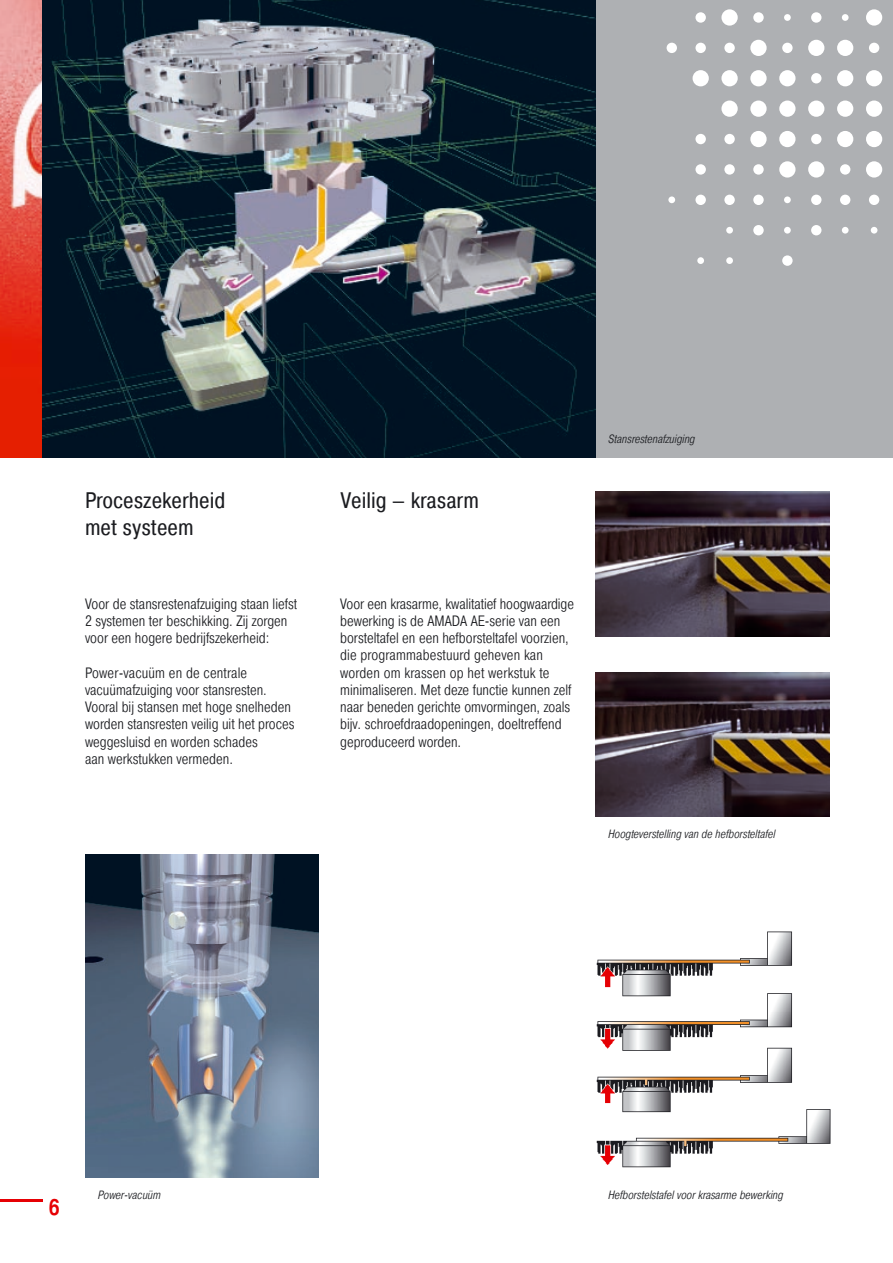
<style>
.page{position:relative;width:893px;height:1263px;background:#fff}
.page>*{position:absolute;margin:0;border:0;box-sizing:border-box;transform-origin:0 0}
.t1{font:22.5px/27px "Pragmatica Cond";color:#1b1c20}
.t2{font:500 22.5px "Pragmatica Cond";color:#e60004}
.t3{font:300 15px/17.2px "Pragmatica Cond";color:#1b1c20}
.t4{font:italic 300 12px "Pragmatica Cond";color:#1b1c20}
</style>
<div class="page">
<img style="left:0;top:0;width:43px;height:458px">
<div style="left:574px;top:0;width:319px;height:458px;background:#aeb0b3"></div>
<div style="left:724px;top:134px;width:11px;height:10px;background:#fff;border-radius:50%"></div>
<div style="left:721px;top:101px;width:17px;height:16px;background:#fff;border-radius:50%"></div>
<div style="left:724px;top:164px;width:11px;height:11px;background:#fff;border-radius:50%"></div>
<div style="left:724px;top:195px;width:11px;height:10px;background:#fff;border-radius:50%"></div>
<div style="left:721px;top:70px;width:17px;height:16px;background:#fff;border-radius:50%"></div>
<div style="left:726px;top:227px;width:7px;height:7px;background:#fff;border-radius:50%"></div>
<div style="left:753px;top:164px;width:11px;height:11px;background:#fff;border-radius:50%"></div>
<div style="left:724px;top:43px;width:11px;height:10px;background:#fff;border-radius:50%"></div>
<div style="left:753px;top:195px;width:11px;height:10px;background:#fff;border-radius:50%"></div>
<div style="left:721px;top:9px;width:17px;height:17px;background:#fff;border-radius:50%"></div>
<div style="left:753px;top:225px;width:11px;height:10px;background:#fff;border-radius:50%"></div>
<div style="left:750px;top:131px;width:17px;height:16px;background:#fff;border-radius:50%"></div>
<div style="left:667px;top:43px;width:10px;height:10px;background:#fff;border-radius:50%"></div>
<div style="left:695px;top:195px;width:11px;height:10px;background:#fff;border-radius:50%"></div>
<div style="left:695px;top:134px;width:11px;height:10px;background:#fff;border-radius:50%"></div>
<div style="left:726px;top:257px;width:7px;height:7px;background:#fff;border-radius:50%"></div>
<div style="left:695px;top:164px;width:11px;height:11px;background:#fff;border-radius:50%"></div>
<div style="left:697px;top:257px;width:7px;height:7px;background:#fff;border-radius:50%"></div>
<div style="left:811px;top:73px;width:10px;height:10px;background:#fff;border-radius:50%"></div>
<div style="left:808px;top:40px;width:16px;height:16px;background:#fff;border-radius:50%"></div>
<div style="left:808px;top:101px;width:16px;height:16px;background:#fff;border-radius:50%"></div>
<div style="left:837px;top:70px;width:16px;height:16px;background:#fff;border-radius:50%"></div>
<div style="left:811px;top:134px;width:10px;height:10px;background:#fff;border-radius:50%"></div>
<div style="left:837px;top:101px;width:16px;height:16px;background:#fff;border-radius:50%"></div>
<div style="left:811px;top:195px;width:10px;height:10px;background:#fff;border-radius:50%"></div>
<div style="left:842px;top:227px;width:7px;height:7px;background:#fff;border-radius:50%"></div>
<div style="left:837px;top:131px;width:16px;height:16px;background:#fff;border-radius:50%"></div>
<div style="left:840px;top:164px;width:10px;height:11px;background:#fff;border-radius:50%"></div>
<div style="left:840px;top:195px;width:10px;height:10px;background:#fff;border-radius:50%"></div>
<div style="left:750px;top:40px;width:17px;height:16px;background:#fff;border-radius:50%"></div>
<div style="left:784px;top:227px;width:7px;height:7px;background:#fff;border-radius:50%"></div>
<div style="left:811px;top:225px;width:10px;height:10px;background:#fff;border-radius:50%"></div>
<div style="left:750px;top:70px;width:17px;height:16px;background:#fff;border-radius:50%"></div>
<div style="left:784px;top:196px;width:7px;height:7px;background:#fff;border-radius:50%"></div>
<div style="left:750px;top:101px;width:17px;height:16px;background:#fff;border-radius:50%"></div>
<div style="left:782px;top:255px;width:11px;height:11px;background:#fff;border-radius:50%"></div>
<div style="left:779px;top:70px;width:16px;height:16px;background:#fff;border-radius:50%"></div>
<div style="left:779px;top:101px;width:16px;height:16px;background:#fff;border-radius:50%"></div>
<div style="left:779px;top:131px;width:16px;height:16px;background:#fff;border-radius:50%"></div>
<div style="left:779px;top:161px;width:16px;height:17px;background:#fff;border-radius:50%"></div>
<div style="left:808px;top:161px;width:16px;height:17px;background:#fff;border-radius:50%"></div>
<div style="left:695px;top:12px;width:11px;height:11px;background:#fff;border-radius:50%"></div>
<div style="left:753px;top:12px;width:11px;height:11px;background:#fff;border-radius:50%"></div>
<div style="left:695px;top:43px;width:11px;height:10px;background:#fff;border-radius:50%"></div>
<div style="left:668px;top:196px;width:7px;height:7px;background:#fff;border-radius:50%"></div>
<div style="left:842px;top:14px;width:7px;height:7px;background:#fff;border-radius:50%"></div>
<div style="left:782px;top:43px;width:11px;height:10px;background:#fff;border-radius:50%"></div>
<div style="left:784px;top:14px;width:7px;height:7px;background:#fff;border-radius:50%"></div>
<div style="left:811px;top:12px;width:10px;height:11px;background:#fff;border-radius:50%"></div>
<div style="left:693px;top:70px;width:16px;height:16px;background:#fff;border-radius:50%"></div>
<div style="left:837px;top:40px;width:16px;height:16px;background:#fff;border-radius:50%"></div>
<div style="left:866px;top:131px;width:16px;height:16px;background:#fff;border-radius:50%"></div>
<div style="left:869px;top:195px;width:10px;height:10px;background:#fff;border-radius:50%"></div>
<div style="left:866px;top:101px;width:16px;height:16px;background:#fff;border-radius:50%"></div>
<div style="left:871px;top:227px;width:6px;height:7px;background:#fff;border-radius:50%"></div>
<div style="left:866px;top:161px;width:16px;height:17px;background:#fff;border-radius:50%"></div>
<div style="left:866px;top:9px;width:16px;height:17px;background:#fff;border-radius:50%"></div>
<div style="left:866px;top:70px;width:16px;height:16px;background:#fff;border-radius:50%"></div>
<div style="left:869px;top:43px;width:10px;height:10px;background:#fff;border-radius:50%"></div>
<img style="left:596px;top:931px;width:235px;height:237px">
<img style="left:595px;top:492px;width:234px;height:144px">
<img style="left:595px;top:672px;width:234px;height:145px">
<img style="left:43px;top:0;width:552px;height:458px">
<img style="left:85px;top:855px;width:234px;height:323px">
<hr style="left:0;top:1199px;width:43px;height:2px;background:#e60004">
<h1 class="t1" style="left:85px;top:486px;width:142px">Proceszekerheid met systeem</h1>
<p class="t3" style="left:85px;top:595px;width:214px">Voor de stansrestenafzuiging staan liefst<br>2 systemen ter beschikking. Zij zorgen voor een hogere bedrijfszekerheid:</p>
<p class="t3" style="left:85px;top:664px;width:211px">Power-vacuüm en de centrale vacuümafzuiging voor stansresten.<br>Vooral bij stansen met hoge snelheden worden stansresten veilig uit het proces weggesluisd en worden schades<br>aan werkstukken vermeden.</p>
<h1 class="t1" style="left:340px;top:486px;width:140px">Veilig – krasarm</h1>
<p class="t3" style="left:340px;top:595px;width:235px">Voor een krasarme, kwalitatief hoogwaardige bewerking is de AMADA AE-serie van een borsteltafel en een hefborsteltafel voorzien, die programmabestuurd geheven kan worden om krassen op het werkstuk te minimaliseren. Met deze functie kunnen zelf naar beneden gerichte omvormingen, zoals bijv. schroefdraadopeningen, doeltreffend geproduceerd worden.</p>
<p class="t4" style="left:608px;top:432px;width:89px">Stansrestenafzuiging</p>
<p class="t4" style="left:608px;top:827px;width:169px">Hoogteverstelling van de hefborsteltafel</p>
<h1 class="t2" style="left:49px;top:1194px;width:12px">6</h1>
<p class="t4" style="left:98px;top:1188px;width:64px">Power-vacuüm</p>
<p class="t4" style="left:608px;top:1188px;width:177px">Hefborstelstafel voor krasarme bewerking</p>
</div>
